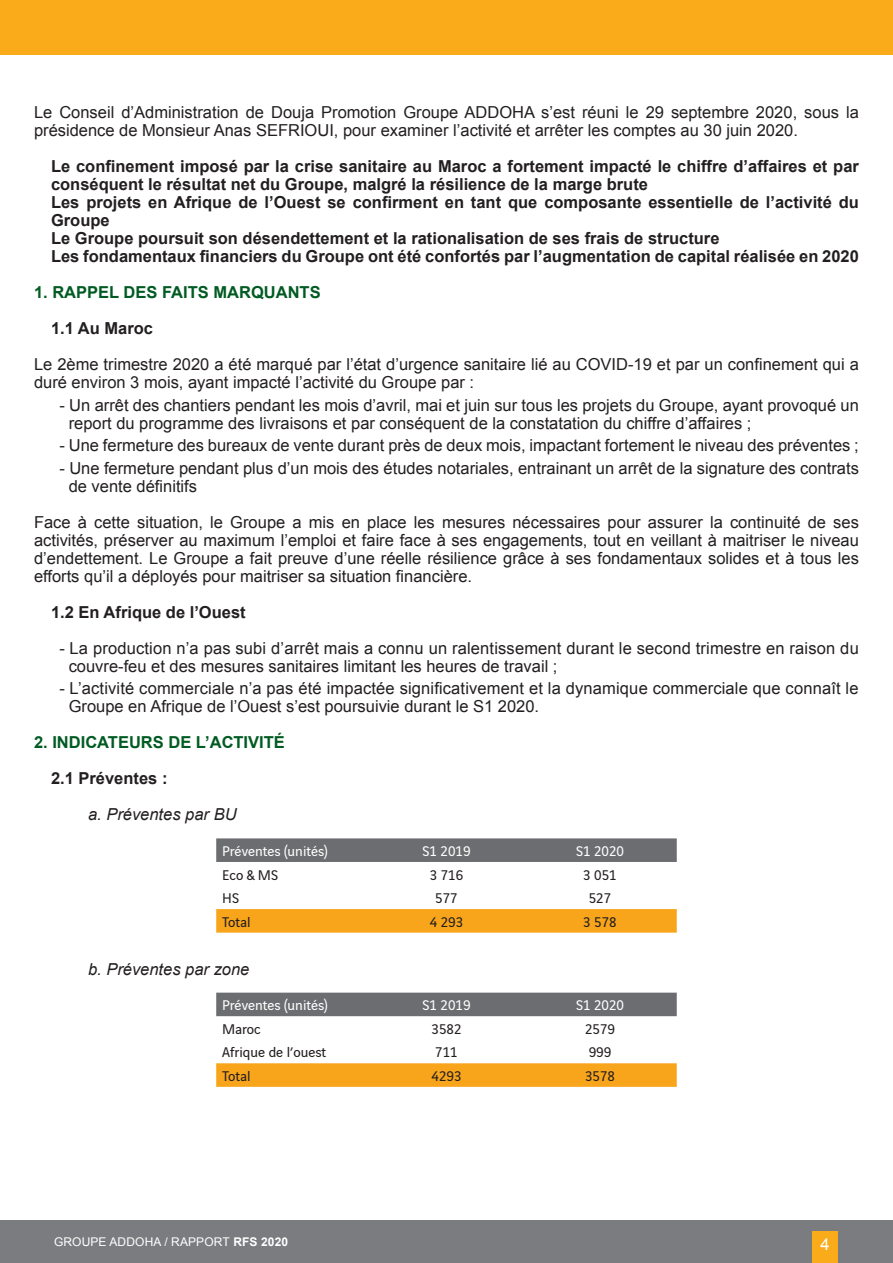
<style>
.page{position:relative;width:893px;height:1263px;background:#fff}
.page>*{position:absolute;margin:0;border:0;box-sizing:border-box;transform-origin:0 0}
.t1{font:16.5px/18px "Arial";color:#231f20}
.t2{font:700 16.5px/18px "Arial";color:#231f20}
.t3{font:700 16.5px "Arial";color:#005b22}
.t4{font:italic 16.5px "Arial";color:#231f20}
.t5{font:16.5px "Arial";color:#fff}
.t6{font:15px "Vinci Sans";color:#231f20}
.t7{font:15px "Vinci Sans";color:#fff}
.t8{font:12px "Arial";letter-spacing:.01em;color:#fff}
.s1{font-weight:700}
</style>
<div class="page">
<div style="left:0;top:1220px;width:893px;height:43px;background:#7a7c7f"></div>
<div style="left:216px;top:838px;width:461px;height:24px;background:#6c6d70"></div>
<svg style="left:216px;top:909px;width:461px;height:24px;background:#f9a61f"></svg>
<div style="left:216px;top:993px;width:461px;height:23px;background:#6c6d70"></div>
<svg style="left:216px;top:1063px;width:461px;height:24px;background:#f9a61f"></svg>
<div style="left:0;top:0;width:893px;height:54px;background:#faab1a"></div>
<div style="left:812px;top:1232px;width:26px;height:31px;background:#faab1a"></div>
<p class="t1" style="left:34px;top:104px;width:826px">Le Conseil d’Administration de Douja Promotion Groupe ADDOHA s’est réuni le 29 septembre 2020, sous la présidence de Monsieur Anas SEFRIOUI, pour examiner l’activité et arrêter les comptes au 30 juin 2020.</p>
<p class="t2" style="left:51px;top:158px;width:809px">Le confinement imposé par la crise sanitaire au Maroc a fortement impacté le chiffre d’affaires et par conséquent le résultat net du Groupe, malgré la résilience de la marge brute<br>Les projets en Afrique de l’Ouest se confirment en tant que composante essentielle de l’activité du Groupe<br>Le Groupe poursuit son désendettement et la rationalisation de ses frais de structure<br>Les fondamentaux financiers du Groupe ont été confortés par l’augmentation de capital réalisée en 2020</p>
<p class="t3" style="left:34px;top:282px;width:288px">1. RAPPEL DES FAITS MARQUANTS</p>
<p class="t2" style="left:51px;top:320px;width:104px">1.1 Au Maroc</p>
<p class="t1" style="left:34px;top:356px;width:826px">Le 2ème trimestre 2020 a été marqué par l’état d’urgence sanitaire lié au COVID-19 et par un confinement qui a duré environ 3 mois, ayant impacté l’activité du Groupe par :</p>
<p class="t1" style="left:69px;top:396px;width:792px;text-indent:-9px">- Un arrêt des chantiers pendant les mois d’avril, mai et juin sur tous les projets du Groupe, ayant provoqué un report du programme des livraisons et par conséquent de la constatation du chiffre d’affaires ;</p>
<p class="t1" style="left:60px;top:437px;width:801px">- Une fermeture des bureaux de vente durant près de deux mois, impactant fortement le niveau des préventes ;</p>
<p class="t1" style="left:69px;top:459px;width:792px;text-indent:-9px">- Une fermeture pendant plus d’un mois des études notariales, entrainant un arrêt de la signature des contrats de vente définitifs</p>
<p class="t1" style="left:34px;top:513px;width:826px;text-align:justify">Face à cette situation, le Groupe a mis en place les mesures nécessaires pour assurer la continuité de ses activités, préserver au maximum l’emploi et faire face à ses engagements, tout en veillant à maitriser le niveau d’endettement. Le Groupe a fait preuve d’une réelle résilience grâce à ses fondamentaux solides et à tous les efforts qu’il a déployés pour maitriser sa situation financière.</p>
<p class="t2" style="left:51px;top:604px;width:196px">1.2 En Afrique de l’Ouest</p>
<p class="t1" style="left:69px;top:639px;width:792px;text-indent:-9px">- La production n’a pas subi d’arrêt mais a connu un ralentissement durant le second trimestre en raison du couvre-feu et des mesures sanitaires limitant les heures de travail ;</p>
<p class="t1" style="left:69px;top:680px;width:791px;text-indent:-9px">- L’activité commerciale n’a pas été impactée significativement et la dynamique commerciale que connaît le<br>Groupe en Afrique de l’Ouest s’est poursuivie durant le S1 2020.</p>
<p class="t3" style="left:34px;top:732px;width:252px">2. INDICATEURS DE L’ACTIVITÉ</p>
<p class="t2" style="left:51px;top:770px;width:118px">2.1 Préventes :</p>
<p class="t4" style="left:88px;top:804px;width:150px">a. Préventes par BU</p>
<p class="t7" style="left:222px;top:840px;width:107px">Préventes (unités)</p>
<p class="t7" style="left:422px;top:840px;width:49px">S1 2019</p>
<p class="t7" style="left:576px;top:840px;width:49px">S1 2020</p>
<p class="t6" style="left:222px;top:863px;width:57px">Eco &amp; MS</p>
<p class="t6" style="left:430px;top:863px;width:35px">3 716</p>
<p class="t6" style="left:583px;top:863px;width:35px">3 051</p>
<p class="t6" style="left:222px;top:887px;width:18px">HS</p>
<p class="t6" style="left:435px;top:887px;width:24px">577</p>
<p class="t6" style="left:589px;top:887px;width:24px">527</p>
<p class="t6" style="left:222px;top:910px;width:30px">Total</p>
<p class="t6" style="left:430px;top:910px;width:35px">4 293</p>
<p class="t6" style="left:583px;top:910px;width:35px">3 578</p>
<p class="t4" style="left:88px;top:958px;width:163px">b. Préventes par zone</p>
<p class="t7" style="left:222px;top:994px;width:107px">Préventes (unités)</p>
<p class="t7" style="left:422px;top:994px;width:49px">S1 2019</p>
<p class="t7" style="left:576px;top:994px;width:49px">S1 2020</p>
<p class="t6" style="left:222px;top:1018px;width:40px">Maroc</p>
<p class="t6" style="left:431px;top:1018px;width:31px">3582</p>
<p class="t6" style="left:585px;top:1018px;width:31px">2579</p>
<p class="t6" style="left:222px;top:1041px;width:106px">Afrique de l’ouest</p>
<p class="t6" style="left:435px;top:1041px;width:24px">711</p>
<p class="t6" style="left:589px;top:1041px;width:24px">999</p>
<p class="t6" style="left:222px;top:1065px;width:30px">Total</p>
<p class="t6" style="left:431px;top:1065px;width:31px">4293</p>
<p class="t6" style="left:585px;top:1065px;width:31px">3578</p>
<p class="t8" style="left:54px;top:1234px;width:236px">GROUPE ADDOHA / RAPPORT <span class="s1">RFS 2020</span></p>
<p class="t5" style="left:820px;top:1233px;width:11px">4</p>
</div>
